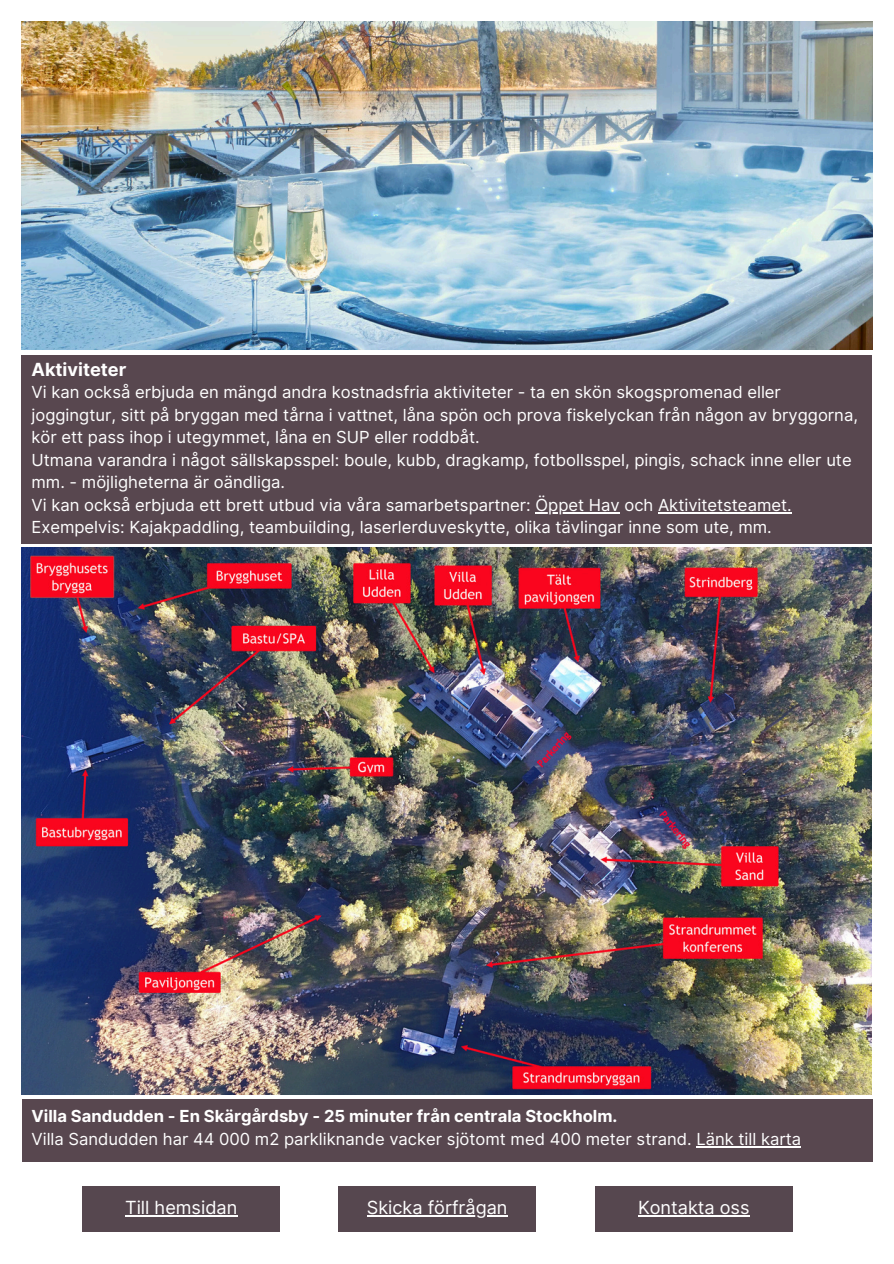
<style>
.page{position:relative;width:894px;height:1264px;background:#fff}
.page>*{position:absolute;margin:0;border:0;box-sizing:border-box;transform-origin:0 0}
.t1{font:18.15px "Inter";color:#fff}
.t2{font:700 18.15px "Inter";color:#fff}
.t3{font:16.65px/22.5px "Inter";color:#fff}
.t4{font:700 16.65px "Inter";color:#fff}
</style>
<div class="page">
<img style="left:22px;top:21px;width:850px;height:329px">
<div style="left:21px;top:355px;width:850px;height:188px;background:#58474f"></div>
<img style="left:22px;top:547px;width:849px;height:547px">
<div style="left:22px;top:1099px;width:850px;height:63px;background:#58474f"></div>
<div style="left:82px;top:1185px;width:197px;height:46px;background:#56474f"></div>
<hr style="left:535px;top:512px;width:84px;height:1px;background:#fff">
<hr style="left:658px;top:512px;width:133px;height:1px;background:#fff">
<hr style="left:696px;top:1145px;width:105px;height:2px;background:#fff">
<hr style="left:125px;top:1215px;width:112px;height:1px;background:#fff">
<div style="left:338px;top:1185px;width:198px;height:46px;background:#56474f"></div>
<hr style="left:367px;top:1215px;width:140px;height:1px;background:#fff">
<div style="left:594px;top:1185px;width:198px;height:46px;background:#56474f"></div>
<hr style="left:638px;top:1215px;width:111px;height:1px;background:#fff">
<p class="t2" style="left:31px;top:358px;width:96px">Aktiviteter</p>
<p class="t3" style="left:31px;top:381px;width:827px">Vi kan också erbjuda en mängd andra kostnadsfria aktiviteter - ta en skön skogspromenad eller joggingtur, sitt på bryggan med tårna i vattnet, låna spön och prova fiskelyckan från någon av bryggorna, kör ett pass ihop i utegymmet, låna en SUP eller roddbåt.</p>
<p class="t3" style="left:31px;top:448px;width:821px">Utmana varandra i något sällskapsspel: boule, kubb, dragkamp, fotbollsspel, pingis, schack inne eller ute mm. - möjligheterna är oändliga.</p>
<p class="t3" style="left:31px;top:493px;width:761px">Vi kan också erbjuda ett brett utbud via våra samarbetspartner: Öppet Hav och Aktivitetsteamet.</p>
<p class="t3" style="left:31px;top:516px;width:741px">Exempelvis: Kajakpaddling, teambuilding, laserlerduveskytte, olika tävlingar inne som ute, mm.</p>
<h1 class="t4" style="left:31px;top:1106px;width:587px">Villa Sandudden - En Skärgårdsby - 25 minuter från centrala Stockholm.</h1>
<p class="t3" style="left:31px;top:1127px;width:771px">Villa Sandudden har 44 000 m2 parkliknande vacker sjötomt med 400 meter strand. Länk till karta</p>
<p class="t1" style="left:125px;top:1196px;width:114px">Till hemsidan</p>
<p class="t1" style="left:367px;top:1196px;width:142px">Skicka förfrågan</p>
<p class="t1" style="left:638px;top:1196px;width:113px">Kontakta oss</p>
</div>
